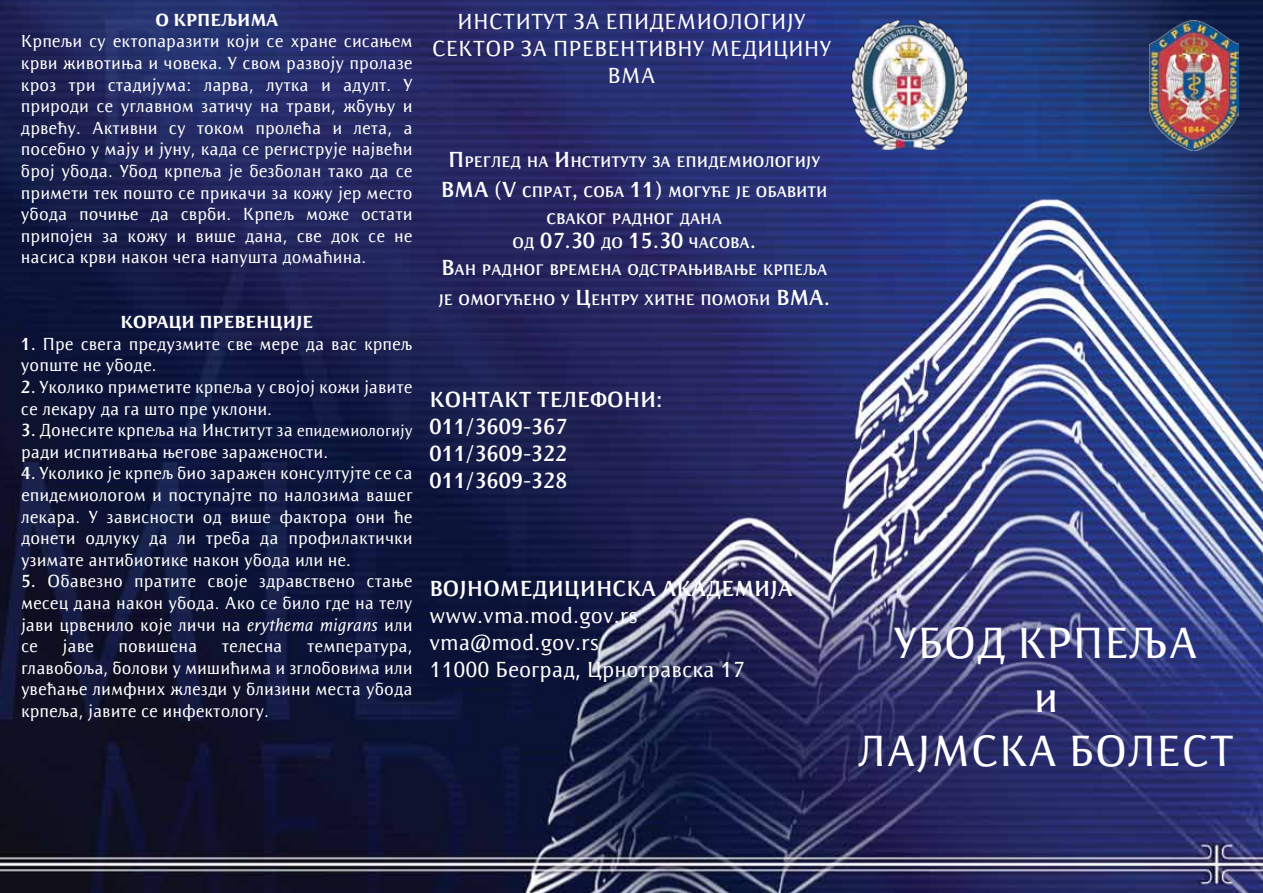
<style>
.page{position:relative;width:1263px;height:893px;background:#fff}
.page>*{position:absolute;margin:0;border:0;box-sizing:border-box;transform-origin:0 0}
.t1{font:500 45px/54px "Resavska S Sans";color:#fff;text-align:center}
.t2{font:500 22.5px/27px "Resavska S Sans";color:#fff;text-align:center}
.t3{font:700 22.5px/27px "Resavska S Sans";color:#fff}
.t4{font:500 18px/21.6px "Resavska S Sans";color:#fff;text-align:justify}
.t5{font:900 18px "Resavska S Sans";color:#fff}
.t6{font:700 15.75px/30.2px "Resavska S Sans";color:#fff;text-align:center}
.s1{font-weight:700}
.s2{font-size:16.5px}
.s3{font-style:italic}
.s4{font-size:22.5px}
.s5{font-size:15.75px}
</style>
<div class="page">
<img style="left:0;top:0;width:1263px;height:694px">
<img style="left:0;top:694px;width:1263px;height:199px">
<img style="left:1149px;top:21px;width:89px;height:129px">
<img style="left:852px;top:21px;width:114px;height:129px">
<p class="t5" style="left:155px;top:9px;width:124px">О КРПЕЉИМА</p>
<p class="t4" style="left:21px;top:31px;width:393px">Крпељи су ектопаразити који се хране сисањем крви животиња и човека. У свом развоју пролазе кроз три стадијума: ларва, лутка и адулт. У природи се углавном затичу на трави, жбуњу и дрвећу. Активни су током пролећа и лета, а посебно у мају и јуну, када се региструје највећи број убода. Убод крпеља је безболан тако да се примети тек пошто се прикачи за кожу јер место убода почиње да сврби. Крпељ може остати припојен за кожу и више дана, све док се не насиса крви након чега напушта домаћина.</p>
<p class="t5" style="left:121px;top:312px;width:194px">КОРАЦИ ПРЕВЕНЦИЈЕ</p>
<p class="t4" style="left:21px;top:333px;width:393px"><span class="s1">1.</span> Пре свега предузмите све мере да вас крпељ уопште не убоде.</p>
<p class="t4" style="left:21px;top:376px;width:393px"><span class="s1">2.</span> Уколико приметите крпеља у својој кожи јавите се лекару да га што пре уклони.</p>
<p class="t4" style="left:21px;top:419px;width:393px"><span class="s1">3.</span> Донесите крпеља на Институт за <span class="s2">епидемиологију </span>ради испитивања његове заражености.</p>
<p class="t4" style="left:21px;top:463px;width:393px"><span class="s1">4.</span> Уколико је крпељ био заражен консултујте се са епидемиологом и поступајте по налозима вашег лекара. У зависности од више фактора они ће донети одлуку да ли треба да профилактички узимате антибиотике након убода или не.</p>
<p class="t4" style="left:21px;top:571px;width:393px"><span class="s1">5.</span> Обавезно пратите своје здравствено стање месец дана након убода. Ако се било где на телу јави црвенило које личи на <span class="s3">erythema migrans</span> или се</p>
<p class="t4" style="left:63px;top:635px;width:33px">јаве</p>
<p class="t4" style="left:119px;top:635px;width:80px">повишена</p>
<p class="t4" style="left:222px;top:635px;width:62px">телесна</p>
<p class="t4" style="left:21px;top:635px;width:393px;text-indent:286px">температура, главобоља, болови у мишићима и зглобовима или увећање лимфних жлезди у близини места убода крпеља, јавите се инфектологу.</p>
<p class="t2" style="left:432px;top:8px;width:401px">ИНСТИТУТ ЗА ЕПИДЕМИОЛОГИЈУ<br>СЕКТОР ЗА ПРЕВЕНТИВНУ МЕДИЦИНУ<br>ВМА</p>
<p class="t6" style="left:441px;top:147px;width:388px"><span class="s4">П</span>РЕГЛЕД НА <span class="s4">И</span>НСТИТУТУ ЗА ЕПИДЕМИОЛОГИЈУ<br><span class="s4">ВМА (V</span> СПРАТ<span class="s4">,</span> СОБА <span class="s4">11)</span> МОГУЋЕ ЈЕ ОБАВИТИ</p>
<p class="t6" style="left:546px;top:204px;width:177px">СВАКОГ РАДНОГ ДАНА</p>
<p class="t3" style="left:512px;top:227px;width:245px"><span class="s5">ОД</span> 07.30 <span class="s5">ДО</span> 15.30 <span class="s5">ЧАСОВА</span>.</p>
<p class="t6" style="left:438px;top:255px;width:393px;text-align:left"><span class="s4">В</span>АН РАДНОГ ВРЕМЕНА ОДСТРАЊИВАЊЕ КРПЕЉА<br>ЈЕ ОМОГУЋЕНО У <span class="s4">Ц</span>ЕНТРУ ХИТНЕ ПОМОЋИ <span class="s4">ВМА.</span></p>
<p class="t3" style="left:429px;top:386px;width:235px">КОНТАКТ ТЕЛЕФОНИ:<br>011/3609-367<br>011/3609-322<br>011/3609-328</p>
<p class="t3" style="left:429px;top:575px;width:365px">ВОЈНОМЕДИЦИНСКА АКАДЕМИЈА</p>
<p class="t2" style="left:429px;top:602px;width:316px;text-align:left">www.vma.mod.gov.rs vma@mod.gov.rs<br>11000 Београд, Црнотравска 17</p>
<h1 class="t1" style="left:858px;top:616px;width:378px">УБОД КРПЕЉА<br>и<br>ЛАЈМСКА БОЛЕСТ</h1>
</div>
